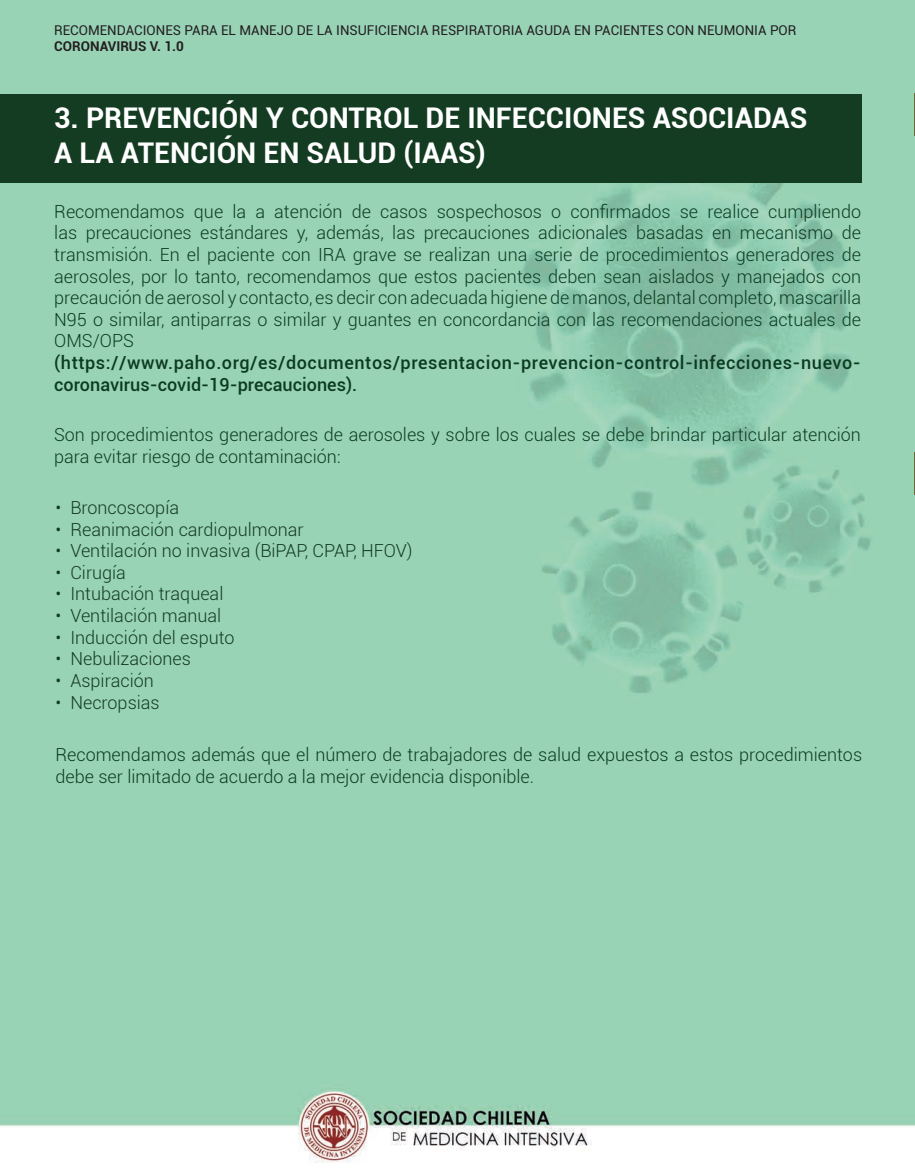
<style>
.page{position:relative;width:915px;height:1170px;background:#fff}
.page>*{position:absolute;margin:0;border:0;box-sizing:border-box;transform-origin:0 0}
.t1{font:700 28.5px/34.2px "Roboto";color:#fff}
.t2{font:300 18px/21.6px "Roboto";color:#0c3b22}
.t3{font:300 18px "Roboto";color:#143b22}
.t4{font:500 18px/21.6px "Roboto";letter-spacing:.03em;color:#0c3b22}
.t5{font:13.5px "Roboto";color:#231f20}
.t6{font:700 13.5px "Roboto";color:#231f20}
</style>
<div class="page">
<img style="left:0;top:0;width:914px;height:1163px">
<div style="left:0;top:94px;width:860px;height:88px;background:#143c22"></div>
<hr style="left:914px;top:93px;width:1px;height:42px;background:#6c6837">
<hr style="left:914px;top:452px;width:1px;height:42px;background:#6c6837">
<p class="t5" style="left:54px;top:21px;width:743px">RECOMENDACIONES PARA EL MANEJO DE LA INSUFICIENCIA RESPIRATORIA AGUDA EN PACIENTES CON NEUMONIA POR</p>
<p class="t6" style="left:54px;top:37px;width:131px">CORONAVIRUS V. 1.0</p>
<h1 class="t1" style="left:54px;top:100px;width:754px">3. PREVENCIÓN Y CONTROL DE INFECCIONES ASOCIADAS<br>A LA ATENCIÓN EN SALUD (IAAS)</h1>
<p class="t2" style="left:54px;top:200px;width:808px;text-align:justify">Recomendamos que la a atención de casos sospechosos o confirmados se realice cumpliendo las precauciones estándares y, además, las precauciones adicionales basadas en mecanismo de transmisión. En el paciente con IRA grave se realizan una serie de procedimientos generadores de aerosoles, por lo tanto, recomendamos que estos pacientes deben sean aislados y manejados con precaución de aerosol y contacto, es decir con adecuada higiene de manos, delantal completo, mascarilla N95 o similar, antiparras o similar y guantes en concordancia con las recomendaciones actuales de OMS/OPS</p>
<p class="t4" style="left:54px;top:351px;width:807px">(https://www.paho.org/es/documentos/presentacion-prevencion-control-infecciones-nuevo&shy;coronavirus-covid-19-precauciones).</p>
<p class="t2" style="left:54px;top:423px;width:808px">Son procedimientos generadores de aerosoles y sobre los cuales se debe brindar particular atención para evitar riesgo de contaminación:</p>
<p class="t3" style="left:55px;top:495px;width:125px">• Broncoscopía</p>
<p class="t3" style="left:55px;top:516px;width:250px">• Reanimación cardiopulmonar</p>
<p class="t3" style="left:55px;top:538px;width:358px">• Ventilación no invasiva (BiPAP, CPAP, HFOV)</p>
<p class="t3" style="left:55px;top:560px;width:72px">• Cirugía</p>
<p class="t3" style="left:55px;top:581px;width:169px">• Intubación traqueal</p>
<p class="t3" style="left:55px;top:603px;width:167px">• Ventilación manual</p>
<p class="t3" style="left:55px;top:624px;width:181px">• Inducción del esputo</p>
<p class="t3" style="left:55px;top:646px;width:137px">• Nebulizaciones</p>
<p class="t3" style="left:55px;top:668px;width:100px">• Aspiración</p>
<p class="t3" style="left:55px;top:689px;width:106px">• Necropsias</p>
<p class="t2" style="left:55px;top:743px;width:808px">Recomendamos además que el número de trabajadores de salud expuestos a estos procedimientos debe ser limitado de acuerdo a la mejor evidencia disponible.</p>
</div>
